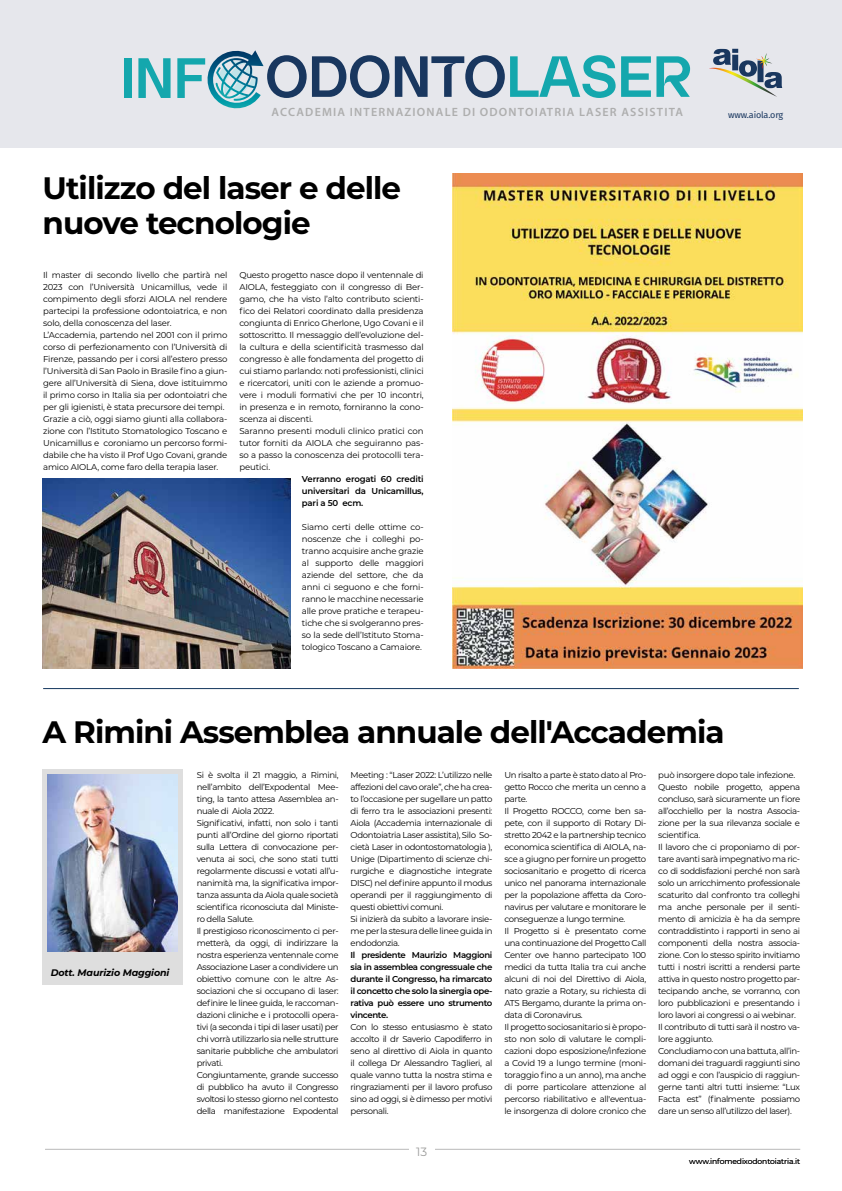
<style>
.page{position:relative;width:842px;height:1191px;background:#fff}
.page>*{position:absolute;margin:0;border:0;box-sizing:border-box;transform-origin:0 0}
.t1{font:700 31px/35px "Montserrat";letter-spacing:-.03em;color:#000}
.t2{font:600 12px "Myriad Pro";letter-spacing:.1em;color:#aeaeae}
.t3{font:12px "Montserrat";color:#9d9d9c}
.t4{font:italic 700 9.5px "Montserrat";letter-spacing:-.01em;color:#000}
.t5{font:9px "Fira Sans";letter-spacing:-.02em;color:#19375f}
.t6{font:8.6px/12px "Montserrat";letter-spacing:-.04em;color:#000}
.t7{font:8.6px/12px "Montserrat";letter-spacing:-.02em;color:#000}
.t8{font:600 8.6px/12px "Montserrat";letter-spacing:-.035em;color:#000;text-align:justify}
.t9{font:7.6px "Montserrat";letter-spacing:-.01em;color:#000}
</style>
<div class="page">
<div style="left:43px;top:769px;width:140px;height:216px;background:#dedede"></div>
<hr style="left:45px;top:1148px;width:755px;height:1px;background:#c6c6c6">
<div style="left:409px;top:1137px;width:25px;height:25px;background:#fff"></div>
<div style="left:0;top:0;width:842px;height:147px;background:#e6e7ec"></div>
<svg style="left:709px;top:49px;width:73px;height:48px"></svg>
<div style="left:124px;top:58px;width:8px;height:40px;background:#14a7ad"></div>
<svg style="left:138px;top:58px;width:33px;height:40px"></svg>
<svg style="left:177px;top:50px;width:212px;height:59px"></svg>
<svg style="left:395px;top:55px;width:295px;height:43px"></svg>
<hr style="left:43px;top:688px;width:756px;height:1px;background:#15375e">
<img style="left:453px;top:174px;width:349px;height:494px">
<img style="left:47px;top:775px;width:131px;height:176px">
<img style="left:43px;top:478px;width:247px;height:190px">
<h2 class="t2" style="left:272px;top:104px;width:413px">ACCADEMIA INTERNAZIONALE DI ODONTOIATRIA LASER ASSISTITA</h2>
<p class="t5" style="left:728px;top:109px;width:57px">www.aiola.org</p>
<h1 class="t1" style="left:43px;top:168px;width:360px">Utilizzo del laser e delle nuove tecnologie</h1>
<p class="t7" style="left:43px;top:268px;width:186px">Il master di secondo livello che partirà nel 2023 con l’Università Unicamillus, vede il compimento degli sforzi AIOLA nel rendere partecipi la professione odontoiatrica, e non solo, della conoscenza del laser.<br>L’Accademia, partendo nel 2001 con il primo corso di perfezionamento con l’Università di Firenze, passando per i corsi all’estero presso l’Università di San Paolo in Brasile fino a giun&shy;gere all’Università di Siena, dove istituimmo il primo corso in Italia sia per odontoiatri che per gli igienisti, è stata precursore dei tempi.<br>Grazie a ciò, oggi siamo giunti alla collabora&shy;zione con l’Istituto Stomatologico Toscano e Unicamillus e coroniamo un percorso formi&shy;dabile che ha visto il Prof Ugo Covani, grande amico AIOLA, come faro della terapia laser.</p>
<p class="t7" style="left:239px;top:268px;width:186px">Questo progetto nasce dopo il ventennale di AIOLA, festeggiato con il congresso di Ber&shy;gamo, che ha visto l’alto contributo scienti&shy;fico dei Relatori coordinato dalla presidenza congiunta di Enrico Gherlone, Ugo Covani e il sottoscritto. Il messaggio dell’evoluzione del&shy;la cultura e della scientificità trasmesso dal congresso è alle fondamenta del progetto di cui stiamo parlando: noti professionisti, clinici e ricercatori, uniti con le aziende a promuo&shy;vere i moduli formativi che per 10 incontri, in presenza e in remoto, forniranno la cono&shy;scenza ai discenti.<br>Saranno presenti moduli clinico pratici con tutor forniti da AIOLA che seguiranno pas&shy;so a passo la conoscenza dei protocolli tera&shy;peutici.</p>
<p class="t8" style="left:302px;top:472px;width:123px">Verranno erogati 60 crediti universitari da Unicamillus, pari a 50 ecm.</p>
<p class="t6" style="left:302px;top:520px;width:123px;text-align:justify">Siamo certi delle ottime co&shy;noscenze che i colleghi po&shy;tranno acquisire anche grazie al supporto delle maggiori aziende del settore, che da anni ci seguono e che forni&shy;ranno le macchine necessarie alle prove pratiche e terapeu&shy;tiche che si svolgeranno pres&shy;so la sede dell’Istituto Stoma&shy;tologico Toscano a Camaiore.</p>
<h1 class="t1" style="left:43px;top:713px;width:683px">A Rimini Assemblea annuale dell'Accademia</h1>
<p class="t4" style="left:51px;top:966px;width:120px">Dott. Maurizio Maggioni</p>
<p class="t6" style="left:197px;top:768px;width:143px">Si è svolta il 21 maggio, a Rimini, nell’ambito dell’Expodental Mee&shy;ting, la tanto attesa Assemblea an&shy;nuale di Aiola 2022.<br>Significativi, infatti, non solo i tanti punti all’Ordine del giorno riportati sulla Lettera di convocazione per&shy;venuta ai soci, che sono stati tutti regolarmente discussi e votati all’u&shy;nanimità ma, la significativa impor&shy;tanza assunta da Aiola quale società scientifica riconosciuta dal Ministe&shy;ro della Salute.<br>Il prestigioso riconoscimento ci per&shy;metterà, da oggi, di indirizzare la nostra esperienza ventennale come Associazione Laser a condividere un obiettivo comune con le altre As&shy;sociazioni che si occupano di laser: definire le linee guida, le raccoman&shy;dazioni cliniche e i protocolli opera&shy;tivi (a seconda i tipi di laser usati) per chi vorrà utilizzarlo sia nelle strutture sanitarie pubbliche che ambulatori privati.<br>Congiuntamente, grande successo di pubblico ha avuto il Congresso svoltosi lo stesso giorno nel contesto della manifestazione Expodental</p>
<p class="t6" style="left:351px;top:769px;width:143px">Meeting : “Laser 2022: L’utilizzo nelle affezioni del cavo orale”, che ha crea&shy;to l’occasione per sugellare un patto di ferro tra le associazioni presenti:<br>Aiola (Accademia internazionale di Odontoiatria Laser assistita), Silo So&shy;cietà Laser in odontostomatologia ), Unige (Dipartimento di scienze chi&shy;rurgiche e diagnostiche integrate DISC) nel definire appunto il modus operandi per il raggiungimento di questi obiettivi comuni.<br>Si inizierà da subito a lavorare insie&shy;me per la stesura delle linee guida in endodonzia.</p>
<p class="t8" style="left:351px;top:948px;width:143px">Il presidente Maurizio Maggioni sia in assemblea congressuale che durante il Congresso, ha rimarcato il concetto che solo la sinergia ope&shy;rativa può essere uno strumento vincente.</p>
<p class="t6" style="left:351px;top:1020px;width:143px;text-align:justify">Con lo stesso entusiasmo è stato accolto il dr Saverio Capodiferro in seno al direttivo di Aiola in quanto il collega Dr Alessandro Taglieri, al quale vanno tutta la nostra stima e ringraziamenti per il lavoro profuso sino ad oggi, si è dimesso per motivi personali.</p>
<p class="t6" style="left:504px;top:769px;width:143px">Un risalto a parte è stato dato al Pro&shy;getto Rocco che merita un cenno a parte.<br>Il Progetto ROCCO, come ben sa&shy;pete, con il supporto di Rotary Di&shy;stretto 2042 e la partnership tecnico economica scientifica di AIOLA, na&shy;sce a giugno per fornire un progetto sociosanitario e progetto di ricerca unico nel panorama internazionale per la popolazione affetta da Coro&shy;navirus per valutare e monitorare le conseguenze a lungo termine.<br>Il Progetto si è presentato come una continuazione del Progetto Call Center ove hanno partecipato 100 medici da tutta Italia tra cui anche alcuni di noi del Direttivo di Aiola, nato grazie a Rotary, su richiesta di ATS Bergamo, durante la prima on&shy;data di Coronavirus.<br>Il progetto sociosanitario si è propo&shy;sto non solo di valutare le compli&shy;cazioni dopo esposizione/infezione a Covid 19 a lungo termine (moni&shy;toraggio fino a un anno), ma anche di porre particolare attenzione al percorso riabilitativo e all'eventua&shy;le insorgenza di dolore cronico che</p>
<p class="t6" style="left:658px;top:768px;width:143px">può insorgere dopo tale infezione.<br>Questo nobile progetto, appena concluso, sarà sicuramente un fiore all’occhiello per la nostra Associa&shy;zione per la sua rilevanza sociale e scientifica.<br>Il lavoro che ci proponiamo di por&shy;tare avanti sarà impegnativo ma ric&shy;co di soddisfazioni perché non sarà solo un arricchimento professionale scaturito dal confronto tra colleghi ma anche personale per il senti&shy;mento di amicizia è ha da sempre contraddistinto i rapporti in seno ai componenti della nostra associa&shy;zione. Con lo stesso spirito invitiamo tutti i nostri iscritti a rendersi parte attiva in questo nostro progetto par&shy;tecipando anche, se vorranno, con loro pubblicazioni e presentando i loro lavori ai congressi o ai webinar.<br>Il contributo di tutti sarà il nostro va&shy;lore aggiunto.<br>Concludiamo con una battuta, all’in&shy;domani dei traguardi raggiunti sino ad oggi e con l’auspicio di raggiun&shy;gerne tanti altri tutti insieme: “Lux Facta est” (finalmente possiamo dare un senso all’utilizzo del laser).</p>
<h2 class="t3" style="left:416px;top:1143px;width:13px">13</h2>
<p class="t9" style="left:689px;top:1155px;width:112px">www.infomedixodontoiatria.it</p>
</div>
